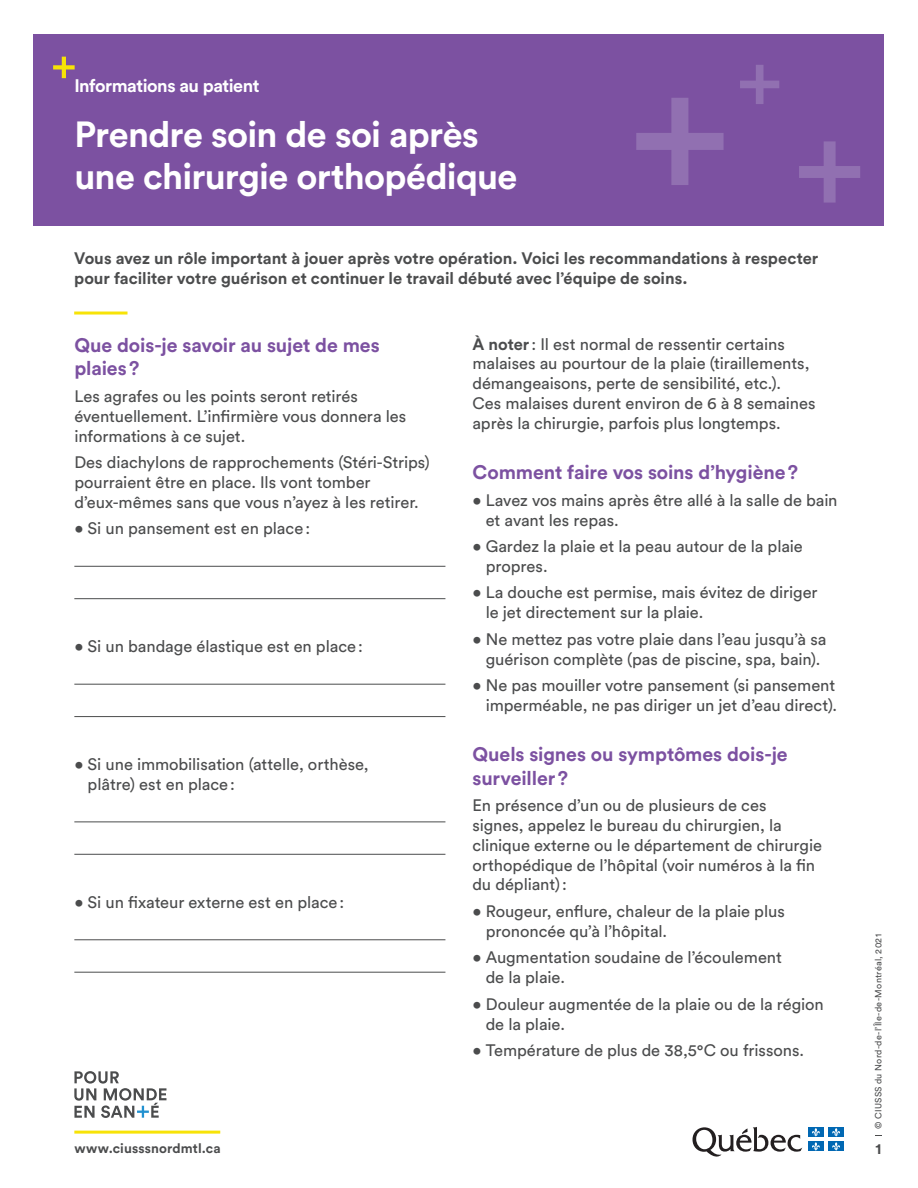
<style>
.page{position:relative;width:918px;height:1188px;background:#fff}
.page>*{position:absolute;margin:0;border:0;box-sizing:border-box;transform-origin:0 0}
.t1{font:700 36px/42px "Circular Std";letter-spacing:-.02em;color:#fff}
.t2{font:700 19.5px/23.4px "Circular Std";letter-spacing:-.005em;color:#7c51a1}
.t3{font:700 18px "Circular Std";letter-spacing:-.025em;color:#fff}
.t4{font:16.5px/19.8px "Circular Std";letter-spacing:-.005em;color:#4b4c4d}
.t5{font:700 16.5px/19.8px "Circular Std";color:#4b4c4d}
.t6{font:700 15px "Circular Std";color:#4b4c4d}
.t7{font:700 13.5px "Circular Std";letter-spacing:.01em;color:#4b4c4d}
.t8{font:9px "Circular Std";letter-spacing:.03em;color:#4b4c4d}
.s1{font-weight:700}
</style>
<div class="page">
<div style="left:34px;top:34px;width:850px;height:192px;background:#7c51a1"></div>
<svg style="left:53px;top:57px;width:22px;height:21px"></svg>
<svg style="left:74px;top:1071px;width:92px;height:47px"></svg>
<hr style="left:74px;top:1131px;width:146px;height:3px;background:#f7e307">
<svg style="left:636px;top:98px;width:88px;height:87px"></svg>
<svg style="left:740px;top:65px;width:39px;height:39px"></svg>
<svg style="left:799px;top:141px;width:61px;height:62px"></svg>
<hr style="left:74px;top:566px;width:371px;height:1px;background:#4b4c4d">
<hr style="left:74px;top:598px;width:371px;height:1px;background:#4b4c4d">
<hr style="left:74px;top:684px;width:371px;height:1px;background:#4b4c4d">
<hr style="left:74px;top:716px;width:371px;height:1px;background:#4b4c4d">
<hr style="left:74px;top:822px;width:371px;height:1px;background:#4b4c4d">
<hr style="left:74px;top:854px;width:371px;height:1px;background:#4b4c4d">
<hr style="left:74px;top:939px;width:371px;height:1px;background:#4b4c4d">
<hr style="left:74px;top:972px;width:371px;height:1px;background:#4b4c4d">
<hr style="left:74px;top:312px;width:54px;height:3px;background:#f7e307">
<svg style="left:693px;top:1127px;width:109px;height:30px"></svg>
<div style="left:808px;top:1127px;width:16px;height:10px;background:#0168b3"></div>
<div style="left:828px;top:1127px;width:16px;height:10px;background:#0168b3"></div>
<div style="left:808px;top:1142px;width:16px;height:9px;background:#0168b3"></div>
<svg style="left:812px;top:1128px;width:8px;height:23px"></svg>
<div style="left:828px;top:1142px;width:16px;height:9px;background:#0168b3"></div>
<svg style="left:832px;top:1128px;width:8px;height:23px"></svg>
<p class="t3" style="left:74px;top:74px;width:187px">Informations au patient</p>
<h1 class="t1" style="left:74px;top:113px;width:445px">Prendre soin de soi après une chirurgie orthopédique</h1>
<p class="t5" style="left:74px;top:248px;width:746px">Vous avez un rôle important à jouer après votre opération. Voici les recommandations à respecter pour faciliter votre guérison et continuer le travail débuté avec l’équipe de soins.</p>
<p class="t2" style="left:74px;top:333px;width:307px">Que dois-je savoir au sujet de mes plaies?</p>
<p class="t4" style="left:74px;top:386px;width:334px">Les agrafes ou les points seront retirés éventuellement. L’infirmière vous donnera les informations à ce sujet.</p>
<p class="t4" style="left:74px;top:452px;width:357px">Des diachylons de rapprochements (Stéri-Strips) pourraient être en place. Ils vont tomber d’eux-mêmes sans que vous n’ayez à les retirer.</p>
<p class="t4" style="left:74px;top:518px;width:237px">• Si un pansement est en place:</p>
<p class="t4" style="left:74px;top:636px;width:290px">• Si un bandage élastique est en place:</p>
<p class="t4" style="left:88px;top:754px;width:283px;text-indent:-13px">• Si une immobilisation (attelle, orthèse, plâtre) est en place:</p>
<p class="t4" style="left:74px;top:892px;width:272px">• Si un fixateur externe est en place:</p>
<p class="t7" style="left:75px;top:1140px;width:148px">www.ciusssnordmtl.ca</p>
<p class="t4" style="left:472px;top:334px;width:345px"><span class="s1">À noter</span>: Il est normal de ressentir certains malaises au pourtour de la plaie (tiraillements, démangeaisons, perte de sensibilité, etc.).<br>Ces malaises durent environ de 6 à 8 semaines après la chirurgie, parfois plus longtemps.</p>
<p class="t2" style="left:472px;top:460px;width:327px">Comment faire vos soins d’hygiène?</p>
<p class="t4" style="left:486px;top:490px;width:353px;text-indent:-13px">• Lavez vos mains après être allé à la salle de bain et avant les repas.</p>
<p class="t4" style="left:486px;top:536px;width:319px;text-indent:-13px">• Gardez la plaie et la peau autour de la plaie propres.</p>
<p class="t4" style="left:486px;top:583px;width:333px;text-indent:-13px">• La douche est permise, mais évitez de diriger le jet directement sur la plaie.</p>
<p class="t4" style="left:472px;top:629px;width:356px;text-align:center">• Ne mettez pas votre plaie dans l’eau jusqu’à sa guérison complète (pas de piscine, spa, bain).</p>
<p class="t4" style="left:472px;top:675px;width:366px;text-align:right">• Ne pas mouiller votre pansement (si pansement imperméable, ne pas diriger un jet d’eau direct).</p>
<p class="t2" style="left:472px;top:742px;width:317px">Quels signes ou symptômes dois-je surveiller?</p>
<p class="t4" style="left:472px;top:795px;width:351px">En présence d’un ou de plusieurs de ces<br>signes, appelez le bureau du chirurgien, la clinique externe ou le département de chirurgie orthopédique de l’hôpital (voir numéros à la fin du dépliant):</p>
<p class="t4" style="left:486px;top:901px;width:301px;text-indent:-13px">• Rougeur, enflure, chaleur de la plaie plus prononcée qu’à l’hôpital.</p>
<p class="t4" style="left:486px;top:947px;width:298px;text-indent:-13px">• Augmentation soudaine de l’écoulement de la plaie.</p>
<p class="t4" style="left:486px;top:994px;width:340px;text-indent:-13px">• Douleur augmentée de la plaie ou de la région de la plaie.</p>
<p class="t4" style="left:472px;top:1040px;width:333px">• Température de plus de 38,5°C ou frissons.</p>
<p class="t8" style="left:873px;top:1129px;width:196px;rotate:-90deg">© CIUSSS du Nord-de-l’Île-de-Montréal, 2021</p>
<p class="t6" style="left:875px;top:1139px;width:7px">1</p>
</div>
